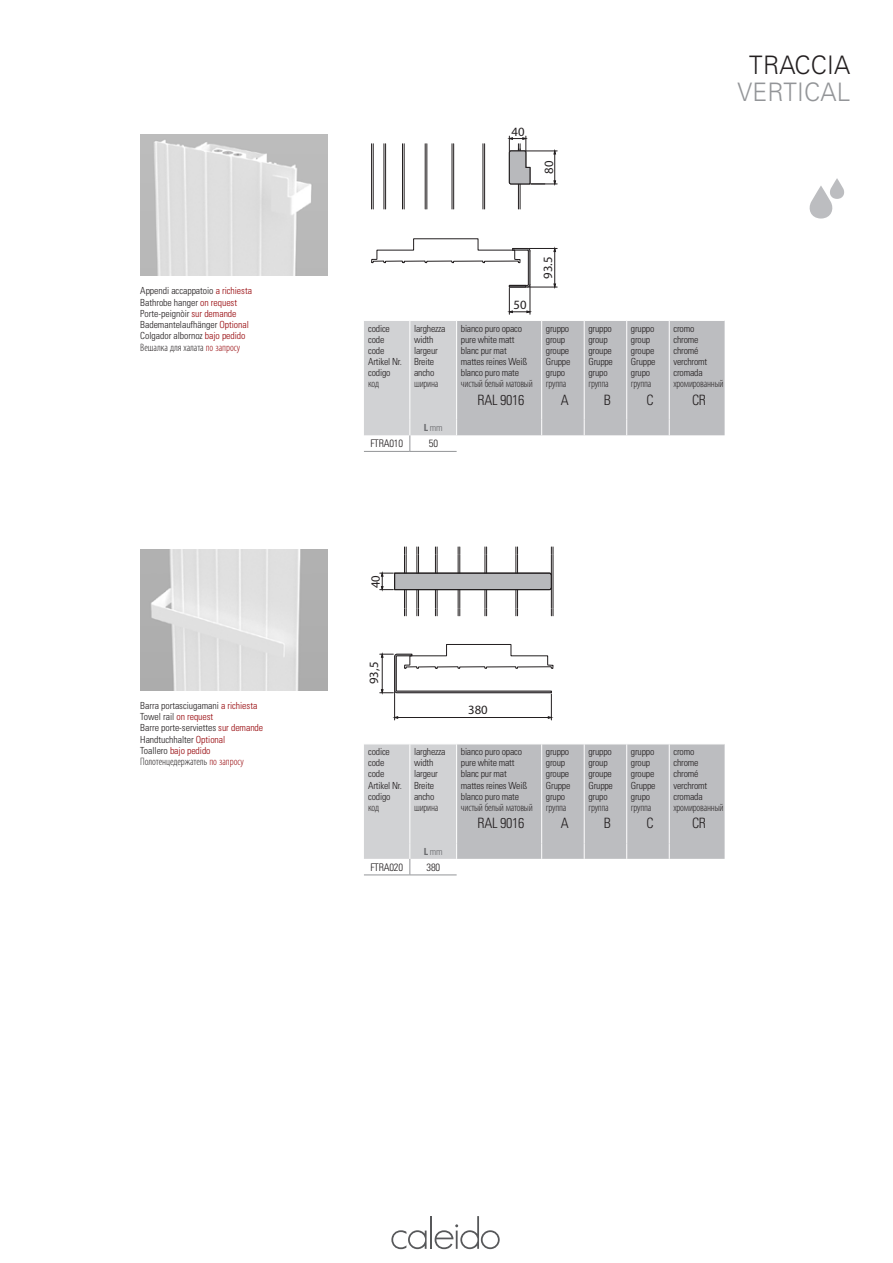
<style>
.page{position:relative;width:893px;height:1263px;background:#fff}
.page>*{position:absolute;margin:0;border:0;box-sizing:border-box;transform-origin:0 0}
.t1{font:300 25.5px "Univers LT Std";letter-spacing:.01em;color:#939598;scale:.95 1}
.t2{font:300 25.5px "Univers LT Std";letter-spacing:.01em;color:#231f20;scale:.95 1}
.t3{font:300 condensed 14.25px "Univers LT Std";letter-spacing:-.02em;color:#231f20}
.t4{font:12.75px "Myriad Pro";color:#231f20}
.t5{font:300 condensed 10.8px "Myriad Pro";letter-spacing:-.02em;color:#231f20}
.t6{font:300 condensed 10.5px "Univers LT Std";letter-spacing:-.02em;color:#231f20}
.t7{font:300 condensed 9.75px/11.1px "Univers LT Std";letter-spacing:-.02em;color:#231f20}
.t8{font:300 condensed 9.75px "Univers LT Std";color:#6c6d70}
.s1{color:#960509}
.s2{font-weight:700}
</style>
<div class="page">
<svg style="left:391px;top:1230px;width:36px;height:19px"></svg>
<hr style="left:430px;top:1216px;width:2px;height:33px;background:#57585a">
<svg style="left:435px;top:1216px;width:65px;height:33px"></svg>
<img style="left:140px;top:134px;width:188px;height:142px">
<svg style="left:809px;top:178px;width:35px;height:41px"></svg>
<img style="left:140px;top:549px;width:188px;height:141px">
<hr style="left:371px;top:144px;width:1px;height:65px;background:#231f20">
<hr style="left:520px;top:144px;width:1px;height:65px;background:#231f20">
<hr style="left:518px;top:144px;width:1px;height:65px;background:#231f20">
<hr style="left:373px;top:144px;width:1px;height:65px;background:#231f20">
<hr style="left:384px;top:144px;width:1px;height:65px;background:#231f20">
<hr style="left:385px;top:144px;width:1px;height:65px;background:#231f20">
<hr style="left:404px;top:144px;width:1px;height:65px;background:#231f20">
<hr style="left:402px;top:144px;width:1px;height:65px;background:#231f20">
<hr style="left:425px;top:144px;width:1px;height:65px;background:#231f20">
<hr style="left:426px;top:144px;width:1px;height:65px;background:#231f20">
<hr style="left:452px;top:144px;width:1px;height:65px;background:#231f20">
<hr style="left:453px;top:144px;width:1px;height:65px;background:#231f20">
<hr style="left:483px;top:144px;width:1px;height:65px;background:#231f20">
<hr style="left:484px;top:144px;width:1px;height:65px;background:#231f20">
<svg style="left:371px;top:238px;width:186px;height:76px"></svg>
<hr style="left:554px;top:248px;width:1px;height:39px;background:#231f20">
<svg style="left:508px;top:136px;width:49px;height:49px"></svg>
<svg style="left:380px;top:547px;width:174px;height:69px"></svg>
<svg style="left:380px;top:644px;width:174px;height:76px"></svg>
<hr style="left:382px;top:654px;width:1px;height:39px;background:#231f20">
<hr style="left:410px;top:451px;width:47px;height:1px;background:#939598">
<svg style="left:364px;top:320px;width:361px;height:131px"></svg>
<hr style="left:364px;top:451px;width:46px;height:1px;background:#939598">
<hr style="left:410px;top:875px;width:47px;height:1px;background:#939598">
<svg style="left:364px;top:744px;width:361px;height:131px"></svg>
<hr style="left:364px;top:875px;width:46px;height:1px;background:#939598">
<p class="t7" style="left:140px;top:285px;width:113px">Appendi accappatoio <span class="s1">a richiesta<br></span>Bathrobe hanger <span class="s1">on request<br></span>Porte-peignòir <span class="s1">sur demande<br></span>Bademantelaufhänger <span class="s1">Optional<br></span>Colgador albornoz <span class="s1">bajo pedido</span></p>
<p class="t5" style="left:140px;top:341px;width:102px">Вешалка для халата <span class="s1">по запросу</span></p>
<p class="t7" style="left:140px;top:700px;width:124px">Barra portasciugamani <span class="s1">a richiesta<br></span>Towel rail <span class="s1">on request<br></span>Barre porte-serviettes <span class="s1">sur demande<br></span>Handtuchhalter <span class="s1">Optional<br></span>Toallero <span class="s1">bajo pedido</span></p>
<p class="t5" style="left:140px;top:756px;width:105px">Полотенцедержатель <span class="s1">по запросу</span></p>
<h3 class="t4" style="left:512px;top:123px;width:15px">40</h3>
<h3 class="t4" style="left:541px;top:174px;width:15px;rotate:-90deg">80</h3>
<h1 class="t2" style="left:749px;top:49px;width:108px">TRACCIA</h1>
<h1 class="t1" style="left:737px;top:76px;width:120px">VERTICAL</h1>
<p class="t7" style="left:368px;top:323px;width:35px">codice code code<br>Artikel Nr. codigo</p>
<p class="t5" style="left:368px;top:378px;width:12px">код</p>
<p class="t7" style="left:414px;top:323px;width:33px">larghezza width largeur<br>Breite ancho</p>
<p class="t5" style="left:414px;top:378px;width:26px">ширина</p>
<p class="t8" style="left:424px;top:422px;width:20px"><span class="s2">L</span> mm</p>
<p class="t6" style="left:370px;top:437px;width:34px">FTRA010</p>
<p class="t6" style="left:429px;top:437px;width:11px">50</p>
<h3 class="t4" style="left:514px;top:297px;width:15px">50</h3>
<p class="t7" style="left:461px;top:323px;width:68px">bianco puro opaco pure white matt blanc pur mat mattes reines Weiß blanco puro mate</p>
<p class="t5" style="left:461px;top:378px;width:73px">чистый белый матовый</p>
<h2 class="t3" style="left:478px;top:391px;width:49px">RAL 9016</h2>
<h3 class="t4" style="left:540px;top:279px;width:24px;rotate:-90deg">93.5</h3>
<p class="t7" style="left:546px;top:323px;width:26px">gruppo group groupe<br>Gruppe grupo</p>
<p class="t5" style="left:546px;top:378px;width:22px">группа</p>
<h2 class="t3" style="left:561px;top:391px;width:9px">A</h2>
<h3 class="t4" style="left:560px;top:384px;width:24px;rotate:-90deg">93.5</h3>
<p class="t7" style="left:588px;top:323px;width:26px">gruppo group groupe<br>Gruppe grupo</p>
<p class="t5" style="left:588px;top:378px;width:22px">группа</p>
<h2 class="t3" style="left:604px;top:391px;width:9px">B</h2>
<p class="t7" style="left:631px;top:323px;width:26px">gruppo group groupe<br>Gruppe grupo</p>
<p class="t5" style="left:631px;top:378px;width:22px">группа</p>
<h2 class="t3" style="left:646px;top:391px;width:9px">C</h2>
<p class="t7" style="left:673px;top:323px;width:35px">cromo chrome chromé verchromt cromada</p>
<p class="t5" style="left:673px;top:378px;width:52px">хромированный</p>
<h2 class="t3" style="left:692px;top:391px;width:15px">CR</h2>
<h3 class="t4" style="left:368px;top:588px;width:15px;rotate:-90deg">40</h3>
<h3 class="t4" style="left:366px;top:684px;width:24px;rotate:-90deg">93,5</h3>
<p class="t7" style="left:368px;top:746px;width:35px">codice code code<br>Artikel Nr. codigo</p>
<p class="t5" style="left:368px;top:801px;width:12px">код</p>
<p class="t7" style="left:414px;top:746px;width:33px">larghezza width largeur<br>Breite ancho</p>
<p class="t5" style="left:414px;top:801px;width:26px">ширина</p>
<p class="t8" style="left:424px;top:845px;width:20px"><span class="s2">L</span> mm</p>
<p class="t6" style="left:370px;top:861px;width:34px">FTRA020</p>
<p class="t6" style="left:427px;top:861px;width:15px">380</p>
<h3 class="t4" style="left:468px;top:702px;width:21px">380</h3>
<p class="t7" style="left:461px;top:746px;width:68px">bianco puro opaco pure white matt blanc pur mat mattes reines Weiß blanco puro mate</p>
<p class="t5" style="left:461px;top:801px;width:73px">чистый белый матовый</p>
<h2 class="t3" style="left:478px;top:815px;width:49px">RAL 9016</h2>
<p class="t7" style="left:546px;top:746px;width:26px">gruppo group groupe<br>Gruppe grupo</p>
<p class="t5" style="left:546px;top:801px;width:22px">группа</p>
<h2 class="t3" style="left:561px;top:815px;width:9px">A</h2>
<p class="t7" style="left:588px;top:746px;width:26px">gruppo group groupe<br>Gruppe grupo</p>
<p class="t5" style="left:588px;top:801px;width:22px">группа</p>
<h2 class="t3" style="left:604px;top:815px;width:9px">B</h2>
<p class="t7" style="left:631px;top:746px;width:26px">gruppo group groupe<br>Gruppe grupo</p>
<p class="t5" style="left:631px;top:801px;width:22px">группа</p>
<h2 class="t3" style="left:646px;top:815px;width:9px">C</h2>
<p class="t7" style="left:673px;top:746px;width:35px">cromo chrome chromé verchromt cromada</p>
<p class="t5" style="left:673px;top:801px;width:52px">хромированный</p>
<h2 class="t3" style="left:692px;top:815px;width:15px">CR</h2>
</div>
